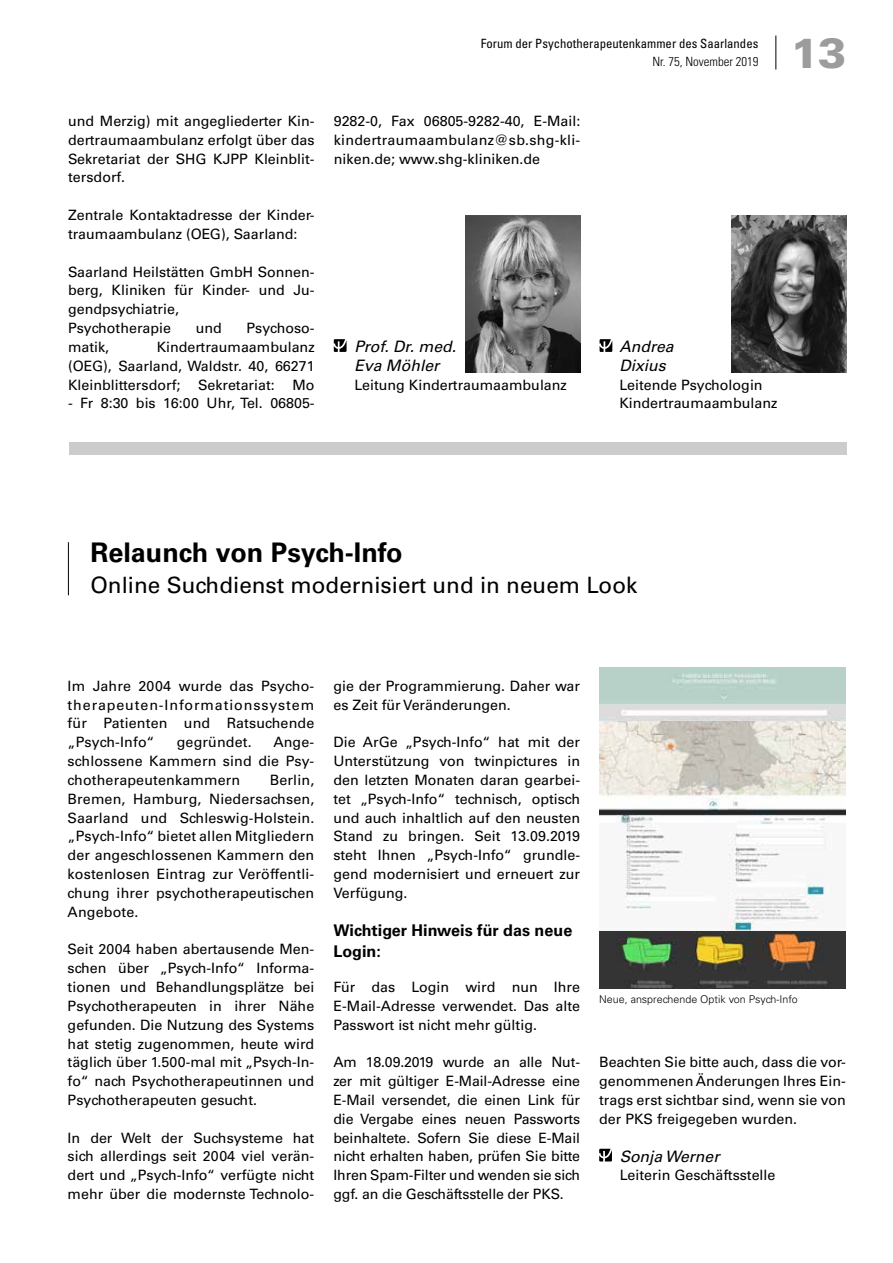
<style>
.page{position:relative;width:893px;height:1263px;background:#fff}
.page>*{position:absolute;margin:0;border:0;box-sizing:border-box;transform-origin:0 0}
.t1{font:900 42px "Univers LT Std";color:#9c9c9d}
.t2{font:700 27px "Univers LT Std";color:#000}
.t3{font:22.5px "Univers LT Std";color:#000}
.t4{font:700 16.2px/21px "Univers LT Std";color:#000}
.t5{font:italic 15.75px/18.8px "Univers LT Std";color:#000}
.t6{font:14.25px/18.8px "Univers LT Std";color:#000;text-align:justify}
.t7{font:condensed 12.75px "Univers LT Std";color:#000}
.t8{font:300 condensed 12.75px "Univers LT Std";color:#000}
.t9{font:300 10.65px "Univers LT Std";color:#000}
</style>
<div class="page">
<hr style="left:775px;top:36px;width:1px;height:34px;background:#000">
<div style="left:69px;top:442px;width:778px;height:12px;background:#ccc"></div>
<svg style="left:334px;top:339px;width:13px;height:13px"></svg>
<img style="left:466px;top:215px;width:114px;height:157px">
<svg style="left:600px;top:339px;width:12px;height:13px"></svg>
<img style="left:731px;top:215px;width:115px;height:157px">
<svg style="left:599px;top:1149px;width:13px;height:12px"></svg>
<hr style="left:68px;top:542px;width:1px;height:53px;background:#000">
<img style="left:599px;top:667px;width:247px;height:55px">
<img style="left:599px;top:722px;width:247px;height:209px">
<img style="left:599px;top:931px;width:247px;height:58px">
<p class="t6" style="left:68px;top:112px;width:248px">und Merzig) mit angegliederter Kin&shy;dertraumaambulanz erfolgt über das Sekretariat der SHG KJPP Kleinblit&shy;tersdorf.</p>
<p class="t6" style="left:68px;top:206px;width:248px">Zentrale Kontaktadresse der Kinder&shy;traumaambulanz (OEG), Saarland:</p>
<p class="t6" style="left:68px;top:262px;width:248px;text-align:left">Saarland Heilstätten GmbH Sonnen&shy;berg, Kliniken für Kinder- und Ju&shy;gendpsychiatrie,<br>Psychotherapie</p>
<p class="t6" style="left:196px;top:319px;width:28px">und</p>
<p class="t6" style="left:246px;top:319px;width:70px">Psychoso-</p>
<p class="t6" style="left:68px;top:338px;width:43px">matik,</p>
<p class="t6" style="left:68px;top:338px;width:248px;text-indent:89px">Kindertraumaambulanz (OEG), Saarland, Waldstr. 40, 66271<br>Kleinblittersdorf; Sekretariat: Mo</p>
<p class="t6" style="left:68px;top:394px;width:248px">- Fr 8:30 bis 16:00 Uhr, Tel. 06805-</p>
<p class="t7" style="left:481px;top:35px;width:279px">Forum der Psychotherapeutenkammer des Saarlandes</p>
<p class="t8" style="left:652px;top:54px;width:108px">Nr. 75, November 2019</p>
<p class="t6" style="left:334px;top:112px;width:248px">9282-0, Fax 06805-9282-40, E-Mail: kindertraumaambulanz@sb.shg-kli&shy;niken.de; www.shg-kliniken.de</p>
<h1 class="t1" style="left:791px;top:27px;width:56px">13</h1>
<p class="t5" style="left:354px;top:337px;width:103px">Prof. Dr. med.<br>Eva Möhler</p>
<p class="t6" style="left:354px;top:375px;width:214px">Leitung Kindertraumaambulanz</p>
<p class="t5" style="left:619px;top:337px;width:56px">Andrea<br>Dixius</p>
<p class="t6" style="left:619px;top:375px;width:159px">Leitende Psychologin<br>Kindertraumaambulanz</p>
<h2 class="t2" style="left:90px;top:536px;width:314px">Relaunch von Psych-Info</h2>
<h3 class="t3" style="left:90px;top:572px;width:548px">Online Suchdienst modernisiert und in neuem Look</h3>
<p class="t6" style="left:68px;top:676px;width:248px">Im Jahre 2004 wurde das Psycho&shy;therapeuten-Informationssystem für Patienten und Ratsuchende „Psych-Info“</p>
<p class="t6" style="left:68px;top:733px;width:248px;text-indent:206px">Ange&shy;schlossene Kammern sind die Psy&shy;chotherapeutenkammern</p>
<p class="t6" style="left:177px;top:733px;width:76px">gegründet.</p>
<p class="t6" style="left:68px;top:771px;width:248px;text-indent:202px">Berlin, Bremen, Hamburg, Niedersachsen, Saarland und Schleswig-Holstein. „Psych-Info“ bietet allen Mitgliedern der angeschlossenen Kammern den kostenlosen Eintrag zur Veröffentli&shy;chung ihrer psychotherapeutischen Angebote.</p>
<p class="t6" style="left:68px;top:940px;width:248px">Seit 2004 haben abertausende Men&shy;schen über „Psych-Info“ Informa&shy;tionen und Behandlungsplätze bei Psychotherapeuten in ihrer Nähe gefunden. Die Nutzung des Systems hat stetig zugenommen, heute wird täglich über 1.500-mal mit „Psych-In&shy;fo“ nach Psychotherapeutinnen und Psychotherapeuten gesucht.</p>
<p class="t6" style="left:68px;top:1128px;width:248px">In der Welt der Suchsysteme hat sich allerdings seit 2004 viel verän&shy;dert und „Psych-Info“ verfügte nicht mehr über die modernste Technolo-</p>
<p class="t6" style="left:333px;top:676px;width:248px">gie der Programmierung. Daher war es Zeit für Veränderungen.</p>
<p class="t6" style="left:333px;top:733px;width:248px">Die ArGe „Psych-Info“ hat mit der Unterstützung von twinpictures in den letzten Monaten daran gearbei&shy;tet „Psych-Info“ technisch, optisch und auch inhaltlich auf den neusten Stand zu bringen. Seit 13.09.2019 steht Ihnen „Psych-Info“ grundle&shy;gend modernisiert und erneuert zur Verfügung.</p>
<p class="t4" style="left:333px;top:919px;width:240px">Wichtiger Hinweis für das neue<br>Login:</p>
<p class="t6" style="left:333px;top:978px;width:248px">Für das Login wird nun Ihre E-Mail-Adresse verwendet. Das alte Passwort ist nicht mehr gültig.</p>
<p class="t6" style="left:333px;top:1053px;width:248px">Am 18.09.2019 wurde an alle Nut&shy;zer mit gültiger E-Mail-Adresse eine E-Mail versendet, die einen Link für die Vergabe eines neuen Passworts beinhaltete. Sofern Sie diese E-Mail nicht erhalten haben, prüfen Sie bitte Ihren Spam-Filter und wenden sie sich ggf. an die Geschäftsstelle der PKS.</p>
<p class="t6" style="left:599px;top:1053px;width:248px">Beachten Sie bitte auch, dass die vor&shy;genommenen Änderungen Ihres Ein&shy;trags erst sichtbar sind, wenn sie von der PKS freigegeben wurden.</p>
<p class="t9" style="left:599px;top:993px;width:200px">Neue, ansprechende Optik von Psych-Info</p>
<p class="t5" style="left:620px;top:1147px;width:101px">Sonja Werner</p>
<p class="t6" style="left:620px;top:1166px;width:157px">Leiterin Geschäftsstelle</p>
</div>
